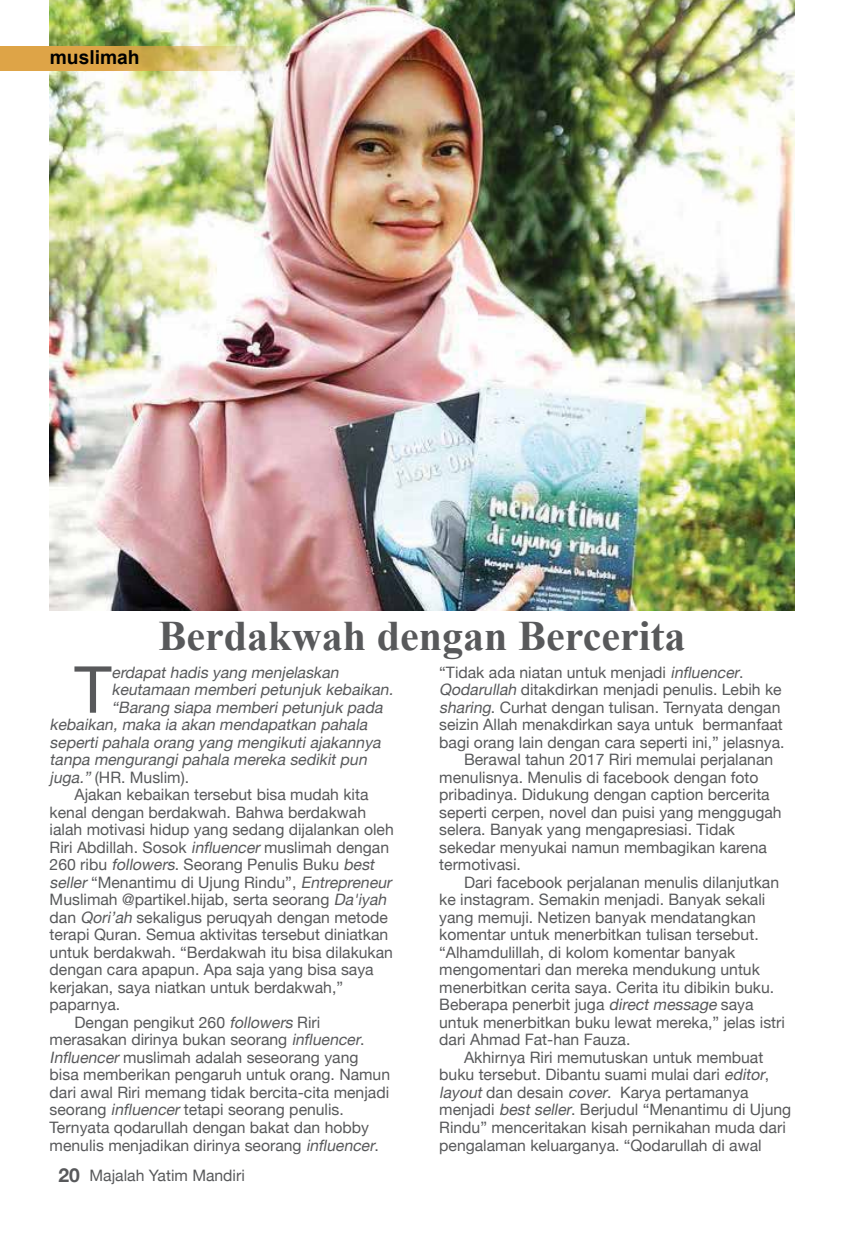
<style>
.page{position:relative;width:844px;height:1241px;background:#fff}
.page>*{position:absolute;margin:0;border:0;box-sizing:border-box;transform-origin:0 0}
.t1{font:64.75px "Helvetica Neue";color:#58595b}
.t2{font:700 42px "Times New Roman";color:#58595b}
.t3{font:700 19.25px "Arial";color:#000}
.t4{font:15.75px "Helvetica Neue";color:#58595b}
.t5{font:italic 15.75px "Helvetica Neue";color:#58595b}
.s1{font-style:italic}
.s2{font-weight:700;font-size:19.25px}
</style>
<div class="page">
<img style="left:50px;top:0;width:744px;height:610px">
<svg style="left:0;top:46px;width:265px;height:25px;background:#dbb565"></svg>
<p class="t3" style="left:50px;top:43px;width:91px">muslimah</p>
<h2 class="t2" style="left:158px;top:605px;width:528px">Berdakwah dengan Bercerita</h2>
<h1 class="t1" style="left:74px;top:651px;width:39px">T</h1>
<p class="t5" style="left:111px;top:662px;width:232px">erdapat hadis yang menjelaskan</p>
<p class="t5" style="left:111px;top:680px;width:286px">keutamaan memberi petunjuk kebaikan.</p>
<p class="t5" style="left:111px;top:697px;width:275px">“Barang siapa memberi petunjuk pada</p>
<p class="t5" style="left:50px;top:715px;width:322px">kebaikan, maka ia akan mendapatkan pahala</p>
<p class="t5" style="left:50px;top:732px;width:336px">seperti pahala orang yang mengikuti ajakannya</p>
<p class="t5" style="left:50px;top:750px;width:322px">tanpa mengurangi pahala mereka sedikit pun</p>
<p class="t4" style="left:50px;top:767px;width:141px"><span class="s1">juga.”</span> (HR. Muslim).</p>
<p class="t4" style="left:74px;top:785px;width:295px">Ajakan kebaikan tersebut bisa mudah kita</p>
<p class="t4" style="left:50px;top:802px;width:318px">kenal dengan berdakwah. Bahwa berdakwah</p>
<p class="t4" style="left:50px;top:820px;width:345px">ialah motivasi hidup yang sedang dijalankan oleh</p>
<p class="t4" style="left:50px;top:837px;width:341px">Riri Abdillah. Sosok <span class="s1">influencer</span> muslimah dengan</p>
<p class="t4" style="left:50px;top:855px;width:329px">260 ribu <span class="s1">followers</span>. Seorang Penulis Buku <span class="s1">best</span></p>
<p class="t4" style="left:50px;top:872px;width:346px"><span class="s1">seller</span> “Menantimu di Ujung Rindu”, <span class="s1">Entrepreneur</span></p>
<p class="t4" style="left:50px;top:890px;width:341px">Muslimah @partikel.hijab, serta seorang <span class="s1">Da'iyah</span></p>
<p class="t4" style="left:50px;top:907px;width:340px">dan <span class="s1">Qori’ah</span> sekaligus peruqyah dengan metode</p>
<p class="t4" style="left:50px;top:925px;width:340px">terapi Quran. Semua aktivitas tersebut diniatkan</p>
<p class="t4" style="left:50px;top:942px;width:345px">untuk berdakwah. “Berdakwah itu bisa dilakukan</p>
<p class="t4" style="left:50px;top:960px;width:325px">dengan cara apapun. Apa saja yang bisa saya</p>
<p class="t4" style="left:50px;top:977px;width:295px">kerjakan, saya niatkan untuk berdakwah,”</p>
<p class="t4" style="left:50px;top:995px;width:72px">paparnya.</p>
<p class="t4" style="left:74px;top:1012px;width:247px">Dengan pengikut 260 <span class="s1">followers</span> Riri</p>
<p class="t4" style="left:50px;top:1030px;width:316px">merasakan dirinya bukan seorang <span class="s1">influencer</span>.</p>
<p class="t4" style="left:50px;top:1047px;width:310px"><span class="s1">Influencer</span> muslimah adalah seseorang yang</p>
<p class="t4" style="left:50px;top:1065px;width:342px">bisa memberikan pengaruh untuk orang. Namun</p>
<p class="t4" style="left:50px;top:1082px;width:341px">dari awal Riri memang tidak bercita-cita menjadi</p>
<p class="t4" style="left:50px;top:1100px;width:296px">seorang <span class="s1">influencer</span> tetapi seorang penulis.</p>
<p class="t4" style="left:50px;top:1117px;width:321px">Ternyata qodarullah dengan bakat dan hobby</p>
<p class="t4" style="left:50px;top:1135px;width:331px">menulis menjadikan dirinya seorang <span class="s1">influencer</span>.</p>
<p class="t4" style="left:58px;top:1165px;width:188px"><span class="s2">20</span> Majalah Yatim Mandiri</p>
<p class="t4" style="left:439px;top:662px;width:306px">“Tidak ada niatan untuk menjadi <span class="s1">influencer</span>.</p>
<p class="t4" style="left:439px;top:680px;width:344px"><span class="s1">Qodarullah</span> ditakdirkan menjadi penulis. Lebih ke</p>
<p class="t4" style="left:439px;top:697px;width:343px"><span class="s1">sharing</span>. Curhat dengan tulisan. Ternyata dengan</p>
<p class="t4" style="left:439px;top:715px;width:345px">seizin Allah menakdirkan saya untuk bermanfaat</p>
<p class="t4" style="left:439px;top:732px;width:347px">bagi orang lain dengan cara seperti ini,” jelasnya.</p>
<p class="t4" style="left:464px;top:750px;width:310px">Berawal tahun 2017 Riri memulai perjalanan</p>
<p class="t4" style="left:439px;top:767px;width:321px">menulisnya. Menulis di facebook dengan foto</p>
<p class="t4" style="left:439px;top:785px;width:332px">pribadinya. Didukung dengan caption bercerita</p>
<p class="t4" style="left:439px;top:802px;width:344px">seperti cerpen, novel dan puisi yang menggugah</p>
<p class="t4" style="left:439px;top:820px;width:297px">selera. Banyak yang mengapresiasi. Tidak</p>
<p class="t4" style="left:439px;top:837px;width:329px">sekedar menyukai namun membagikan karena</p>
<p class="t4" style="left:439px;top:855px;width:83px">termotivasi.</p>
<p class="t4" style="left:464px;top:872px;width:316px">Dari facebook perjalanan menulis dilanjutkan</p>
<p class="t4" style="left:439px;top:890px;width:327px">ke instagram. Semakin menjadi. Banyak sekali</p>
<p class="t4" style="left:439px;top:907px;width:318px">yang memuji. Netizen banyak mendatangkan</p>
<p class="t4" style="left:439px;top:925px;width:321px">komentar untuk menerbitkan tulisan tersebut.</p>
<p class="t4" style="left:439px;top:942px;width:297px">“Alhamdulillah, di kolom komentar banyak</p>
<p class="t4" style="left:439px;top:960px;width:322px">mengomentari dan mereka mendukung untuk</p>
<p class="t4" style="left:439px;top:977px;width:336px">menerbitkan cerita saya. Cerita itu dibikin buku.</p>
<p class="t4" style="left:439px;top:995px;width:316px">Beberapa penerbit juga <span class="s1">direct message</span> saya</p>
<p class="t4" style="left:439px;top:1012px;width:347px">untuk menerbitkan buku lewat mereka,” jelas istri</p>
<p class="t4" style="left:439px;top:1030px;width:193px">dari Ahmad Fat-han Fauza.</p>
<p class="t4" style="left:464px;top:1047px;width:301px">Akhirnya Riri memutuskan untuk membuat</p>
<p class="t4" style="left:439px;top:1065px;width:331px">buku tersebut. Dibantu suami mulai dari <span class="s1">editor</span>,</p>
<p class="t4" style="left:439px;top:1082px;width:311px"><span class="s1">layout</span> dan desain <span class="s1">cover</span>. Karya pertamanya</p>
<p class="t4" style="left:439px;top:1100px;width:353px">menjadi <span class="s1">best seller</span>. Berjudul “Menantimu di Ujung</p>
<p class="t4" style="left:439px;top:1117px;width:348px">Rindu” menceritakan kisah pernikahan muda dari</p>
<p class="t4" style="left:439px;top:1135px;width:324px">pengalaman keluarganya. “Qodarullah di awal</p>
</div>
